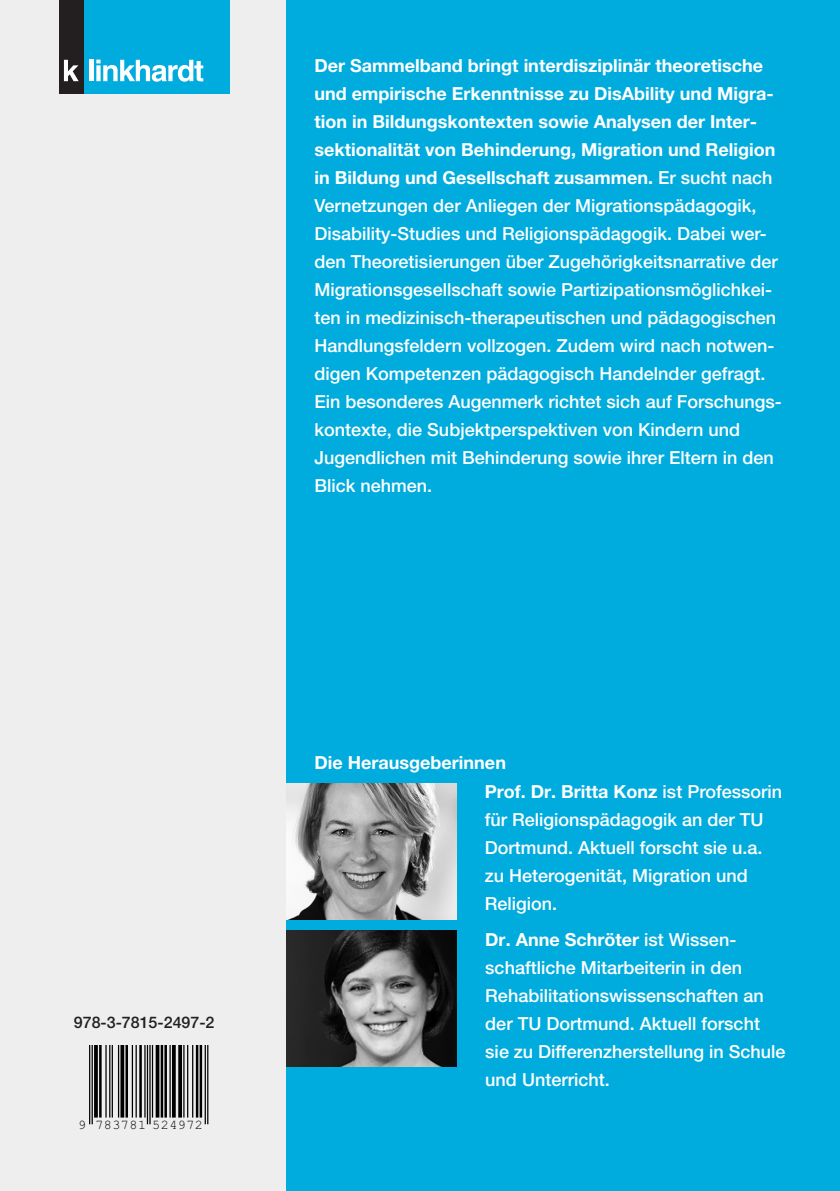
<style>
.page{position:relative;width:840px;height:1191px;background:#fff}
.page>*{position:absolute;margin:0;border:0;box-sizing:border-box;transform-origin:0 0}
.t1{font:500 18px/28px "Helvetica Neue LT Pro";color:#fff}
.t2{font:500 16px "Helvetica Neue LT Pro";color:#231f20}
.t3{font:13.4px "Arial";letter-spacing:.035em;color:#000}
.s1{font-weight:700}
</style>
<div class="page">
<div style="left:0;top:0;width:839px;height:1191px;background:#eeeeef"></div>
<div style="left:286px;top:0;width:553px;height:1191px;background:#00acdd"></div>
<div style="left:59px;top:0;width:170px;height:94px;background:#00acdd"></div>
<div style="left:59px;top:0;width:25px;height:94px;background:#231f20"></div>
<svg style="left:64px;top:60px;width:15px;height:21px"></svg>
<div style="left:89px;top:60px;width:5px;height:21px;background:#fff"></div>
<svg style="left:96px;top:60px;width:107px;height:22px"></svg>
<hr style="left:89px;top:1045px;width:1px;height:79px;background:#000">
<hr style="left:91px;top:1045px;width:2px;height:79px;background:#000">
<svg style="left:94px;top:1045px;width:4px;height:72px"></svg>
<hr style="left:99px;top:1045px;width:3px;height:72px;background:#000">
<hr style="left:105px;top:1045px;width:2px;height:72px;background:#000">
<hr style="left:109px;top:1045px;width:1px;height:72px;background:#000">
<hr style="left:112px;top:1045px;width:1px;height:72px;background:#000">
<hr style="left:118px;top:1045px;width:1px;height:72px;background:#000">
<svg style="left:120px;top:1045px;width:4px;height:72px"></svg>
<hr style="left:125px;top:1045px;width:3px;height:72px;background:#000">
<hr style="left:132px;top:1045px;width:1px;height:72px;background:#000">
<hr style="left:135px;top:1045px;width:2px;height:72px;background:#000">
<hr style="left:139px;top:1045px;width:3px;height:72px;background:#000">
<hr style="left:144px;top:1045px;width:1px;height:72px;background:#000">
<hr style="left:147px;top:1045px;width:1px;height:79px;background:#000">
<hr style="left:149px;top:1045px;width:1px;height:79px;background:#000">
<hr style="left:152px;top:1045px;width:1px;height:72px;background:#000">
<svg style="left:155px;top:1045px;width:4px;height:72px"></svg>
<hr style="left:160px;top:1045px;width:3px;height:72px;background:#000">
<hr style="left:164px;top:1045px;width:3px;height:72px;background:#000">
<hr style="left:169px;top:1045px;width:2px;height:72px;background:#000">
<svg style="left:172px;top:1045px;width:4px;height:72px"></svg>
<svg style="left:178px;top:1045px;width:4px;height:72px"></svg>
<hr style="left:183px;top:1045px;width:1px;height:72px;background:#000">
<hr style="left:187px;top:1045px;width:1px;height:72px;background:#000">
<hr style="left:192px;top:1045px;width:1px;height:72px;background:#000">
<hr style="left:196px;top:1045px;width:2px;height:72px;background:#000">
<hr style="left:199px;top:1045px;width:3px;height:72px;background:#000">
<hr style="left:204px;top:1045px;width:2px;height:79px;background:#000">
<hr style="left:207px;top:1045px;width:1px;height:79px;background:#000">
<img style="left:286px;top:783px;width:170px;height:136px">
<img style="left:286px;top:930px;width:170px;height:136px">
<p class="t1" style="left:314px;top:51px;width:468px"><span class="s1">Der Sammelband bringt interdisziplinär theoretische und empirische Erkenntnisse zu DisAbility und Migra&shy;tion in Bildungskontexten sowie Analysen der Inter&shy;sektionalität von Behinderung, Migration und Religion in Bildung und Gesellschaft zusammen.</span> Er sucht nach Vernetzungen der Anliegen der Migrationspädagogik, Disability-Studies und Religionspädagogik. Dabei wer&shy;den Theoretisierungen über Zugehörigkeitsnarrative der Migrationsgesellschaft sowie Partizipationsmöglichkei&shy;ten in medizinisch-therapeutischen und pädagogischen Handlungsfeldern vollzogen. Zudem wird nach notwen&shy;digen Kompetenzen pädagogisch Handelnder gefragt.<br>Ein besonderes Augenmerk richtet sich auf Forschungs&shy;kontexte, die Subjektperspektiven von Kindern und Jugendlichen mit Behinderung sowie ihrer Eltern in den Blick nehmen.</p>
<p class="t2" style="left:74px;top:1013px;width:142px">978-3-7815-2497-2</p>
<p class="t3" style="left:78px;top:1116px;width:126px">9 783781 524972</p>
<p class="t1" style="left:484px;top:749px;width:299px;text-indent:-170px"><span class="s1">Die Herausgeberinnen<br>Prof. Dr. Britta Konz</span> ist Professorin für Religionspädagogik an der TU<br>Dortmund. Aktuell forscht sie u.a. zu Heterogenität, Migration und<br>Religion.</p>
<p class="t1" style="left:485px;top:925px;width:301px"><span class="s1">Dr. Anne Schröter</span> ist Wissen&shy;schaftliche Mitarbeiterin in den<br>Rehabilitationswissenschaften an der TU Dortmund. Aktuell forscht sie zu Differenzherstellung in Schule und Unterricht.</p>
</div>
